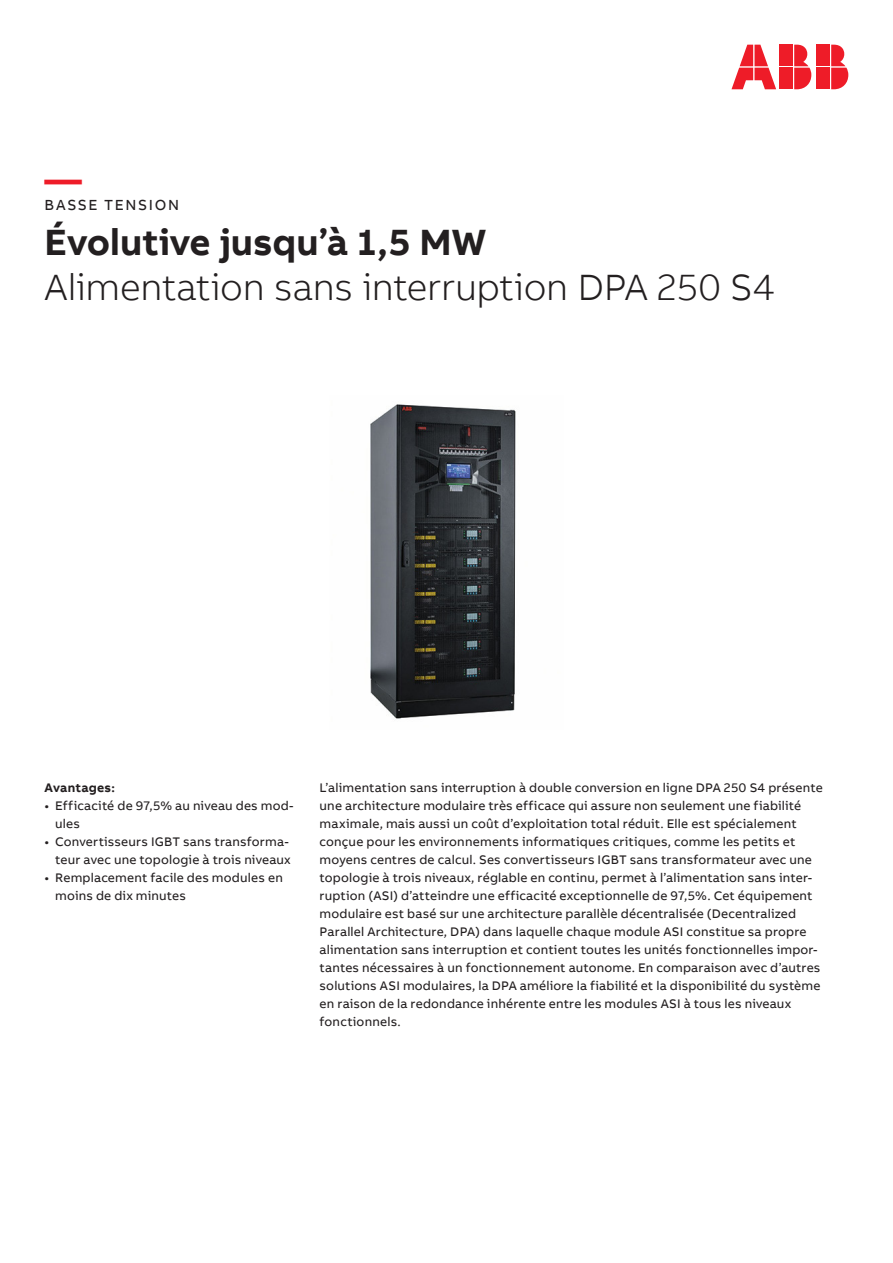
<style>
.page{position:relative;width:893px;height:1263px;background:#fff}
.page>*{position:absolute;margin:0;border:0;box-sizing:border-box;transform-origin:0 0}
.Information_Level_Su{font:300 37.5px "AB Bvoice";letter-spacing:-.01em;color:#231f20}
.Information_Level_He{font:700 37.5px "AB Bvoice";letter-spacing:-.005em;color:#231f20}
.Information_Level_He-2{font:700 37.5px "AB Bvoice";color:#ee1c28}
.Information_Level_Ca{font:15px "AB Bvoice";letter-spacing:.11em;color:#231f20}
.Copytext_8_5pt_12pt{font:12.75px/18px "AB Bvoice";letter-spacing:.015em;color:#231f20}
.Paragraph_Title_8_5p{font:700 12.75px "AB Bvoice";letter-spacing:.015em;color:#231f20}
</style>
<div class="page">
<img style="left:370px;top:404px;width:146px;height:315px">
<div style="left:817px;top:45px;width:13px;height:21px;background:#ee1c28"></div>
<div style="left:817px;top:68px;width:13px;height:21px;background:#ee1c28"></div>
<svg style="left:831px;top:45px;width:17px;height:44px"></svg>
<svg style="left:731px;top:45px;width:45px;height:44px"></svg>
<div style="left:780px;top:45px;width:13px;height:21px;background:#ee1c28"></div>
<div style="left:780px;top:68px;width:13px;height:21px;background:#ee1c28"></div>
<svg style="left:794px;top:45px;width:17px;height:44px"></svg>
<p class="Information_Level_He-2" style="left:45px;top:155px;width:39px">—</p>
<p class="Information_Level_Ca" style="left:45px;top:196px;width:136px">BASSE TENSION</p>
<p class="Information_Level_He" style="left:45px;top:218px;width:444px">Évolutive jusqu’à 1,5 MW</p>
<p class="Information_Level_Su" style="left:45px;top:265px;width:732px">Alimentation sans interruption DPA 250 S4</p>
<p class="Paragraph_Title_8_5p" style="left:45px;top:779px;width:72px">Avantages:</p>
<p class="Copytext_8_5pt_12pt" style="left:55px;top:796px;width:240px;text-indent:-11px">• Efficacité de 97,5% au niveau des mod&shy;ules</p>
<p class="Copytext_8_5pt_12pt" style="left:45px;top:832px;width:248px;text-align:right">• Convertisseurs IGBT sans transforma&shy;teur avec une topologie à trois niveaux</p>
<p class="Copytext_8_5pt_12pt" style="left:55px;top:868px;width:229px;text-indent:-11px">• Remplacement facile des modules en moins de dix minutes</p>
<p class="Copytext_8_5pt_12pt" style="left:320px;top:778px;width:505px">L’alimentation sans interruption à double conversion en ligne DPA 250 S4 présente une architecture modulaire très efficace qui assure non seulement une fiabilité maximale, mais aussi un coût d’exploitation total réduit. Elle est spécialement conçue pour les environnements informatiques critiques, comme les petits et moyens centres de calcul. Ses convertisseurs IGBT sans transformateur avec une topologie à trois niveaux, réglable en continu, permet à l’alimentation sans inter&shy;ruption (ASI) d’atteindre une efficacité exceptionnelle de 97,5%. Cet équipement modulaire est basé sur une architecture parallèle décentralisée (Decentralized Parallel Architecture, DPA) dans laquelle chaque module ASI constitue sa propre alimentation sans interruption et contient toutes les unités fonctionnelles impor&shy;tantes nécessaires à un fonctionnement autonome. En comparaison avec d’autres solutions ASI modulaires, la DPA améliore la fiabilité et la disponibilité du système en raison de la redondance inhérente entre les modules ASI à tous les niveaux fonctionnels.</p>
</div>
